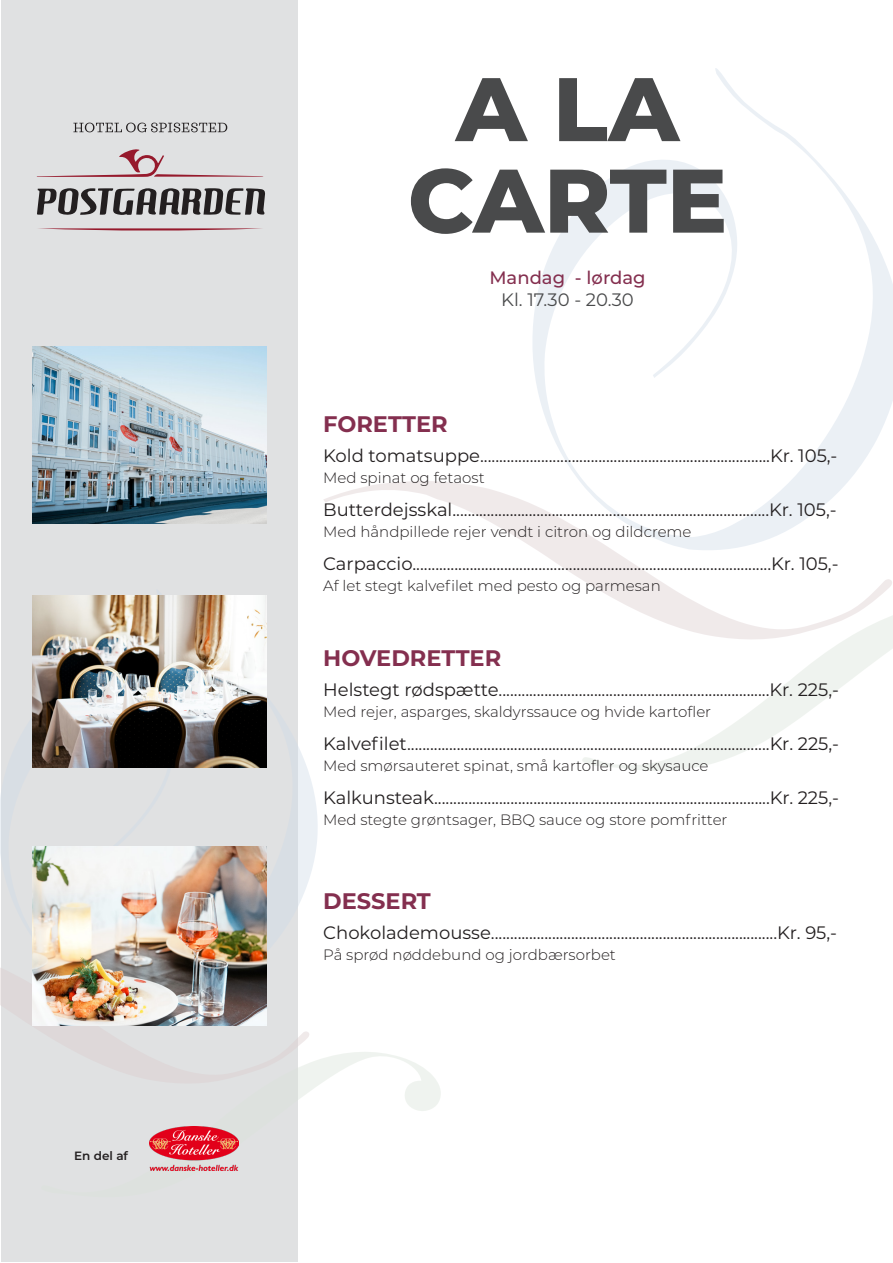
<style>
.page{position:relative;width:893px;height:1263px;background:#fff}
.page>*{position:absolute;margin:0;border:0;box-sizing:border-box;transform-origin:0 0}
.t1{font:800 90px "Montserrat";color:#494a4b}
.t2{font:700 22.5px "Montserrat";color:#842f4f}
.t3{font:18px "Montserrat";color:#231f20}
.t4{font:18px "Montserrat";color:#494a4b}
.t5{font:500 18px "Montserrat";color:#842f4f}
.t6{font:300 15px "Montserrat";color:#231f20}
.t7{font:600 12px "Montserrat";color:#231f20}
</style>
<div class="page">
<div style="left:1px;top:1px;width:297px;height:1261px;background:#e0e1e2"></div>
<svg style="left:0;top:595px;width:318px;height:351px"></svg>
<svg style="left:179px;top:1052px;width:262px;height:95px"></svg>
<svg style="left:0;top:946px;width:310px;height:139px"></svg>
<svg style="left:73px;top:123px;width:154px;height:9px"></svg>
<svg style="left:38px;top:228px;width:224px;height:3px"></svg>
<svg style="left:37px;top:149px;width:226px;height:28px"></svg>
<svg style="left:37px;top:188px;width:228px;height:27px"></svg>
<img style="left:149px;top:1127px;width:89px;height:44px">
<svg style="left:532px;top:68px;width:361px;height:413px"></svg>
<svg style="left:582px;top:641px;width:311px;height:130px"></svg>
<svg style="left:324px;top:481px;width:569px;height:160px"></svg>
<img style="left:33px;top:846px;width:233px;height:179px">
<img style="left:33px;top:596px;width:233px;height:172px">
<img style="left:33px;top:347px;width:233px;height:176px">
<p class="t7" style="left:74px;top:1147px;width:55px">En del af</p>
<p class="t1" style="left:456px;top:43px;width:225px">A LA</p>
<p class="t1" style="left:408px;top:135px;width:321px">CARTE</p>
<p class="t5" style="left:489px;top:265px;width:158px">Mandag - lørdag</p>
<p class="t4" style="left:501px;top:287px;width:134px">Kl. 17.30 - 20.30</p>
<p class="t2" style="left:323px;top:408px;width:126px">FORETTER</p>
<p class="t3" style="left:323px;top:443px;width:516px">Kold tomatsuppe............................................................................Kr. 105,-</p>
<p class="t6" style="left:323px;top:468px;width:163px">Med spinat og fetaost</p>
<p class="t3" style="left:323px;top:497px;width:515px">Butterdejsskal...................................................................................Kr. 105,-</p>
<p class="t6" style="left:323px;top:522px;width:370px">Med håndpillede rejer vendt i citron og dildcreme</p>
<p class="t3" style="left:323px;top:551px;width:517px">Carpaccio..............................................................................................Kr. 105,-</p>
<p class="t6" style="left:323px;top:576px;width:339px">Af let stegt kalvefilet med pesto og parmesan</p>
<p class="t2" style="left:323px;top:642px;width:180px">HOVEDRETTER</p>
<p class="t3" style="left:323px;top:677px;width:517px">Helstegt rødspætte.......................................................................Kr. 225,-</p>
<p class="t6" style="left:323px;top:702px;width:390px">Med rejer, asparges, skaldyrssauce og hvide kartofler</p>
<p class="t3" style="left:323px;top:731px;width:517px">Kalvefilet...............................................................................................Kr. 225,-</p>
<p class="t6" style="left:323px;top:756px;width:387px">Med smørsauteret spinat, små kartofler og skysauce</p>
<p class="t3" style="left:323px;top:785px;width:517px">Kalkunsteak........................................................................................Kr. 225,-</p>
<p class="t6" style="left:323px;top:810px;width:406px">Med stegte grøntsager, BBQ sauce og store pomfritter</p>
<p class="t2" style="left:323px;top:885px;width:109px">DESSERT</p>
<p class="t3" style="left:323px;top:920px;width:515px">Chokolademousse...........................................................................Kr. 95,-</p>
<p class="t6" style="left:323px;top:945px;width:294px">På sprød nøddebund og jordbærsorbet</p>
</div>
